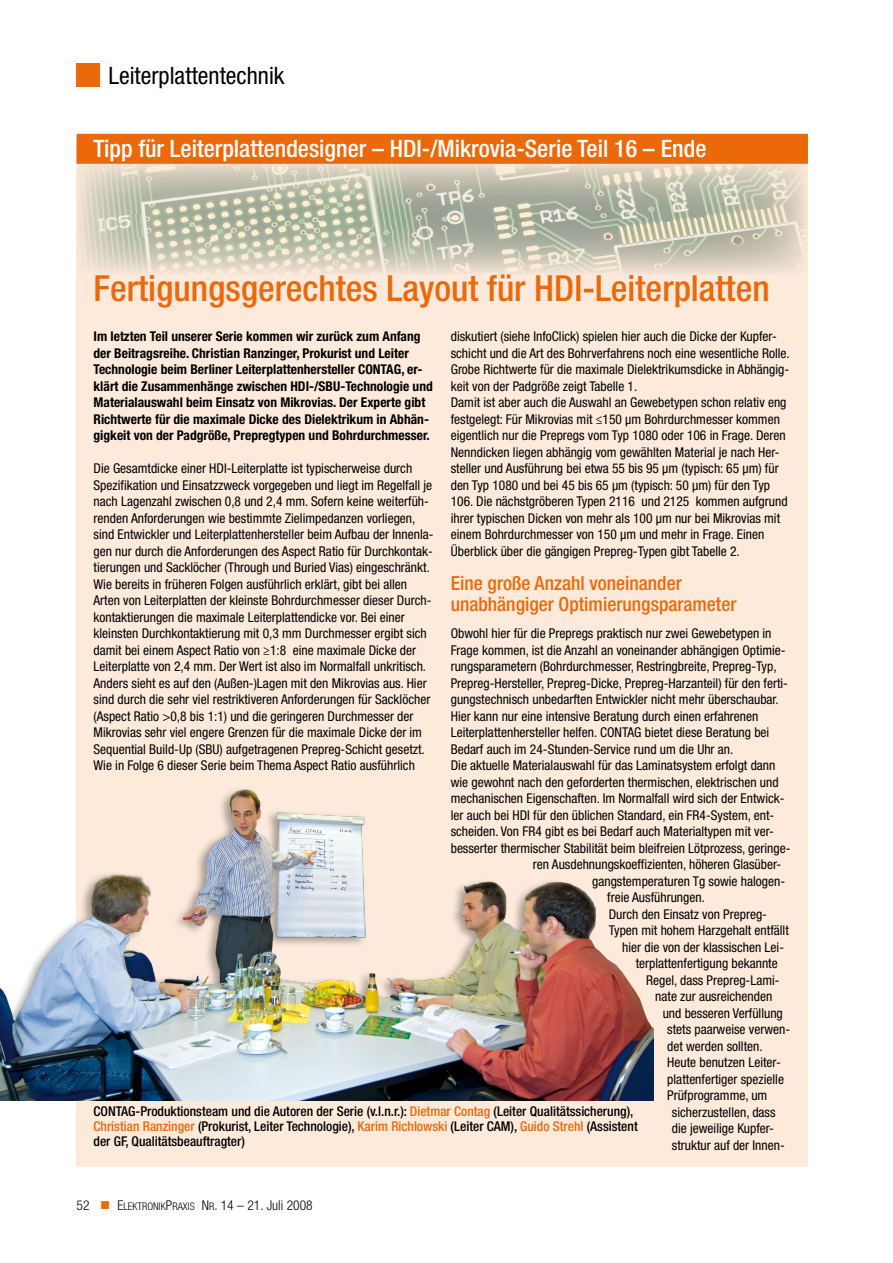
<style>
.page{position:relative;width:893px;height:1263px;background:#fff}
.page>*{position:absolute;margin:0;border:0;box-sizing:border-box;transform-origin:0 0}
.t1{font:500 condensed 36px "Helvetica Neue LT Std";color:#eb690a}
.t2{font:500 condensed 24px "Helvetica Neue LT Std";color:#fff}
.t3{font:condensed 24px "Helvetica Neue LT Std";color:#000}
.t4{font:500 condensed 19.5px/21px "Helvetica Neue LT Std";color:#eb690a}
.t5{font:condensed 13.5px/16.5px "Helvetica Neue LT Std";color:#000}
.t6{font:700 condensed 13.5px/16.5px "Helvetica Neue LT Std";color:#000}
.t7{font:500 condensed 13.5px/15px "Helvetica Neue LT Std";color:#000}
.t8{font:300 condensed 13.5px "Helvetica Neue LT Std";color:#000}
.s1{color:#eb690a}
.s2{font-size:10.5px}
</style>
<div class="page">
<div style="left:77px;top:143px;width:731px;height:1023px;background:#fdeadb"></div>
<img style="left:79px;top:164px;width:727px;height:109px">
<div style="left:77px;top:134px;width:731px;height:30px;background:#eb690a"></div>
<div style="left:77px;top:64px;width:23px;height:23px;background:#eb690a"></div>
<img style="left:0;top:770px;width:654px;height:330px">
<h2 class="t3" style="left:108px;top:62px;width:178px">Leiterplattentechnik</h2>
<h2 class="t2" style="left:94px;top:135px;width:614px">Tipp für Leiterplattendesigner – HDI-/Mikrovia-Serie Teil 16 – Ende</h2>
<h1 class="t1" style="left:94px;top:267px;width:678px">Fertigungsgerechtes Layout für HDI-Leiterplatten</h1>
<p class="t6" style="left:94px;top:328px;width:341px">Im letzten Teil unserer Serie kommen wir zurück zum Anfang der Beitragsreihe. Christian Ranzinger, Prokurist und Leiter Technologie beim Berliner Leiterplattenhersteller CONTAG, er&shy;klärt die Zusammenhänge zwischen HDI-/SBU-Technologie und Materialauswahl beim Einsatz von Mikrovias. Der Experte gibt Richtwerte für die maximale Dicke des Dielektrikum in Abhän&shy;gigkeit von der Padgröße, Prepregtypen und Bohrdurchmesser.</p>
<p class="t5" style="left:94px;top:460px;width:341px">Die Gesamtdicke einer HDI-Leiterplatte ist typischerweise durch Spezifikation und Einsatzzweck vorgegeben und liegt im Regelfall je nach Lagenzahl zwischen 0,8 und 2,4 mm. Sofern keine weiterfüh&shy;renden Anforderungen wie bestimmte Zielimpedanzen vorliegen, sind Entwickler und Leiterplattenhersteller beim Aufbau der Innenla&shy;gen nur durch die Anforderungen des Aspect Ratio für Durchkontak&shy;tierungen und Sacklöcher (Through und Buried Vias) eingeschränkt.<br>Wie bereits in früheren Folgen ausführlich erklärt, gibt bei allen Arten von Leiterplatten der kleinste Bohrdurchmesser dieser Durch&shy;kontaktierungen die maximale Leiterplattendicke vor. Bei einer kleinsten Durchkontaktierung mit 0,3 mm Durchmesser ergibt sich damit bei einem Aspect Ratio von ≥1:8 eine maximale Dicke der Leiterplatte von 2,4 mm. Der Wert ist also im Normalfall unkritisch.<br>Anders sieht es auf den (Außen-)Lagen mit den Mikrovias aus. Hier sind durch die sehr viel restriktiveren Anforderungen für Sacklöcher (Aspect Ratio &gt;0,8 bis 1:1) und die geringeren Durchmesser der Mikrovias sehr viel engere Grenzen für die maximale Dicke der im Sequential Build-Up (SBU) aufgetragenen Prepreg-Schicht gesetzt.<br>Wie in Folge 6 dieser Serie beim Thema Aspect Ratio ausführlich</p>
<p class="t5" style="left:451px;top:328px;width:341px">diskutiert (siehe InfoClick) spielen hier auch die Dicke der Kupfer&shy;schicht und die Art des Bohrverfahrens noch eine wesentliche Rolle.<br>Grobe Richtwerte für die maximale Dielektrikumsdicke in Abhängig&shy;keit von der Padgröße zeigt Tabelle 1.<br>Damit ist aber auch die Auswahl an Gewebetypen schon relativ eng festgelegt: Für Mikrovias mit ≤150 µm Bohrdurchmesser kommen eigentlich nur die Prepregs vom Typ 1080 oder 106 in Frage. Deren Nenndicken liegen abhängig vom gewählten Material je nach Her&shy;steller und Ausführung bei etwa 55 bis 95 µm (typisch: 65 µm) für den Typ 1080 und bei 45 bis 65 µm (typisch: 50 µm) für den Typ 106. Die nächstgröberen Typen 2116 und 2125 kommen aufgrund ihrer typischen Dicken von mehr als 100 µm nur bei Mikrovias mit einem Bohrdurchmesser von 150 µm und mehr in Frage. Einen Überblick über die gängigen Prepreg-Typen gibt Tabelle 2.</p>
<h3 class="t4" style="left:451px;top:572px;width:287px">Eine große Anzahl voneinander unabhängiger Optimierungsparameter</h3>
<p class="t5" style="left:451px;top:625px;width:322px">Obwohl hier für die Prepregs praktisch nur zwei Gewebetypen in</p>
<p class="t5" style="left:451px;top:642px;width:336px">Frage kommen, ist die Anzahl an voneinander abhängigen Optimie-</p>
<p class="t5" style="left:451px;top:658px;width:327px">rungsparametern (Bohrdurchmesser, Restringbreite, Prepreg-Typ,</p>
<p class="t5" style="left:451px;top:675px;width:339px">Prepreg-Hersteller, Prepreg-Dicke, Prepreg-Harzanteil) für den ferti-</p>
<p class="t5" style="left:451px;top:691px;width:330px">gungstechnisch unbedarften Entwickler nicht mehr überschaubar.</p>
<p class="t5" style="left:451px;top:708px;width:309px">Hier kann nur eine intensive Beratung durch einen erfahrenen</p>
<p class="t5" style="left:451px;top:724px;width:320px">Leiterplattenhersteller helfen. CONTAG bietet diese Beratung bei</p>
<p class="t5" style="left:451px;top:741px;width:284px">Bedarf auch im 24-Stunden-Service rund um die Uhr an.</p>
<p class="t5" style="left:451px;top:757px;width:326px">Die aktuelle Materialauswahl für das Laminatsystem erfolgt dann</p>
<p class="t5" style="left:451px;top:774px;width:329px">wie gewohnt nach den geforderten thermischen, elektrischen und</p>
<p class="t5" style="left:451px;top:790px;width:335px">mechanischen Eigenschaften. Im Normalfall wird sich der Entwick-</p>
<p class="t5" style="left:451px;top:807px;width:325px">ler auch bei HDI für den üblichen Standard, ein FR4-System, ent-</p>
<p class="t5" style="left:451px;top:823px;width:325px">scheiden. Von FR4 gibt es bei Bedarf auch Materialtypen mit ver-</p>
<p class="t5" style="left:451px;top:840px;width:341px">besserter thermischer Stabilität beim bleifreien Lötprozess, geringe-</p>
<p class="t5" style="left:533px;top:856px;width:250px">ren Ausdehnungskoeffizienten, höheren Glasüber-</p>
<p class="t5" style="left:592px;top:873px;width:194px">gangstemperaturen Tg sowie halogen-</p>
<p class="t5" style="left:607px;top:889px;width:99px">freie Ausführungen.</p>
<p class="t5" style="left:609px;top:906px;width:160px">Durch den Einsatz von Prepreg-</p>
<p class="t5" style="left:609px;top:922px;width:182px">Typen mit hohem Harzgehalt entfällt</p>
<p class="t5" style="left:622px;top:939px;width:163px">hier die von der klassischen Lei-</p>
<p class="t5" style="left:636px;top:955px;width:144px">terplattenfertigung bekannte</p>
<p class="t5" style="left:646px;top:972px;width:135px">Regel, dass Prepreg-Lami-</p>
<p class="t5" style="left:655px;top:988px;width:119px">nate zur ausreichenden</p>
<p class="t5" style="left:663px;top:1005px;width:122px">und besseren Verfüllung</p>
<p class="t5" style="left:667px;top:1021px;width:124px">stets paarweise verwen-</p>
<p class="t5" style="left:667px;top:1038px;width:97px">det werden sollten.</p>
<p class="t5" style="left:667px;top:1054px;width:115px">Heute benutzen Leiter-</p>
<p class="t5" style="left:667px;top:1071px;width:118px">plattenfertiger spezielle</p>
<p class="t5" style="left:667px;top:1087px;width:102px">Prüfprogramme, um</p>
<p class="t5" style="left:672px;top:1104px;width:105px">sicherzustellen, dass</p>
<p class="t5" style="left:672px;top:1120px;width:104px">die jeweilige Kupfer-</p>
<p class="t5" style="left:672px;top:1137px;width:114px">struktur auf der Innen-</p>
<p class="t7" style="left:94px;top:1103px;width:546px">CONTAG-Produktionsteam und die Autoren der Serie (v.l.n.r.): <span class="s1">Dietmar Contag</span> (Leiter Qualitätssicherung),<br><span class="s1">Christian Ranzinger</span> (Prokurist, Leiter Technologie), <span class="s1">Karim Richlowski</span> (Leiter CAM), <span class="s1">Guido Strehl</span> (Assistent der GF, Qualitätsbeauftragter)</p>
<p class="t8" style="left:77px;top:1197px;width:238px">52 <span class="s1">■</span> E<span class="s2">LEKTRONIK</span>P<span class="s2">RAXIS</span> N<span class="s2">R</span>. 14 – 21. JULI 2008</p>
</div>
